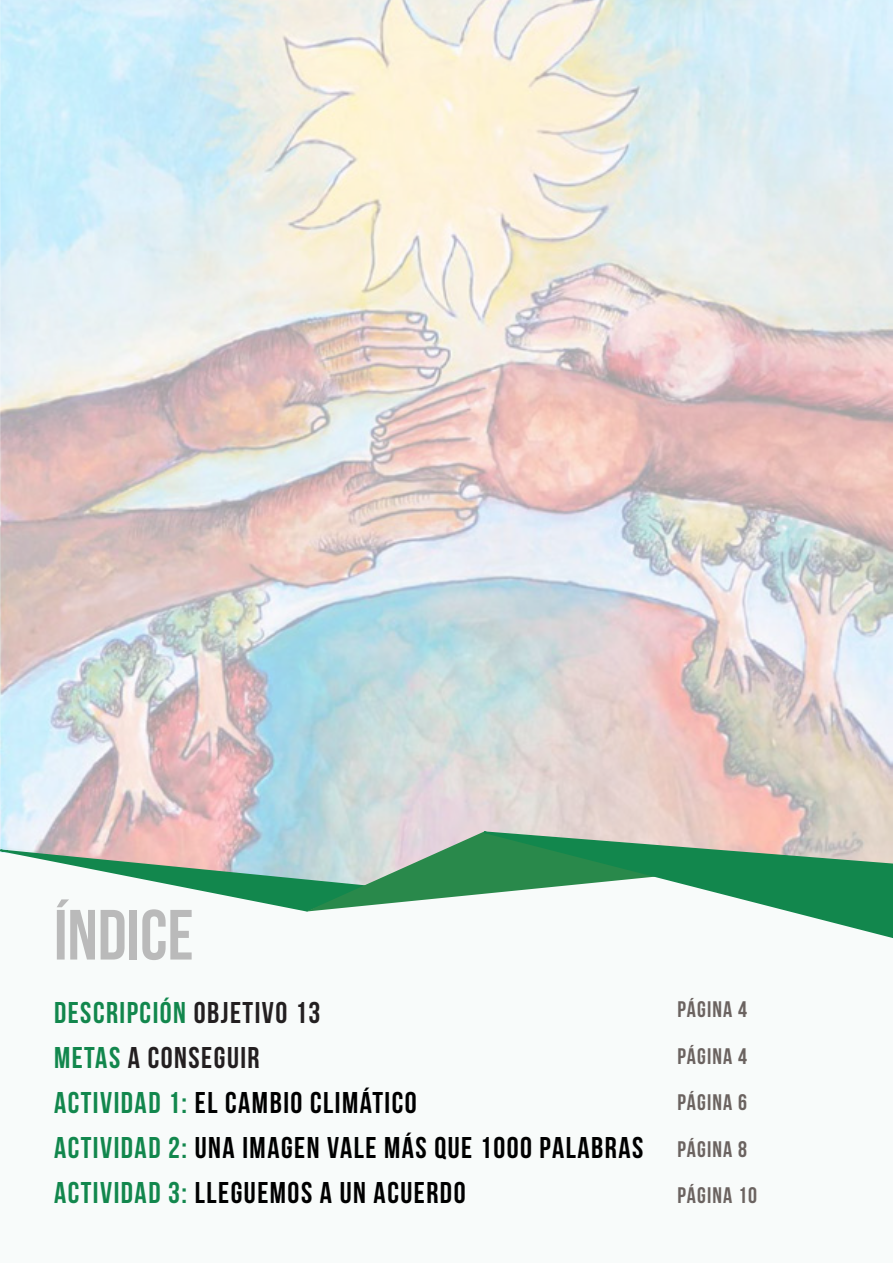
<style>
.page{position:relative;width:893px;height:1263px;background:#fff}
.page>*{position:absolute;margin:0;border:0;box-sizing:border-box;transform-origin:0 0}
.t1{font:70.95px "Bebas Neue";color:#bababa}
.t2{font:30px "Bebas Neue";letter-spacing:.05em;color:#000}
.t3{font:30px "Bebas Neue";letter-spacing:.05em;color:#12874d}
.t4{font:30px "Bebas Neue";letter-spacing:.05em;color:#231f20}
.t5{font:22.5px "Bebas Neue";letter-spacing:.05em;color:#6b6360}
.s1{color:#231f20}
.s2{color:#12874d}
</style>
<div class="page">
<img style="left:0;top:0;width:893px;height:831px">
<svg style="left:0;top:831px;width:465px;height:81px"></svg>
<svg style="left:465px;top:829px;width:428px;height:109px"></svg>
<p class="t1" style="left:54px;top:896px;width:141px">ÍNDICE</p>
<p class="t3" style="left:54px;top:996px;width:268px">DESCRIPCIÓN <span class="s1">OBJETIVO 13</span></p>
<p class="t4" style="left:54px;top:1041px;width:207px"><span class="s2">METAS</span> A CONSEGUIR</p>
<p class="t2" style="left:54px;top:1086px;width:364px"><span class="s2">ACTIVIDAD 1:</span> EL CAMBIO CLIMÁTICO</p>
<p class="t2" style="left:54px;top:1131px;width:591px"><span class="s2">ACTIVIDAD 2:</span> UNA IMAGEN VALE MÁS QUE 1000 PALABRAS</p>
<p class="t2" style="left:54px;top:1176px;width:413px"><span class="s2">ACTIVIDAD 3:</span> LLEGUEMOS A UN ACUERDO</p>
<p class="t5" style="left:677px;top:997px;width:71px">PÁGINA 4</p>
<p class="t5" style="left:677px;top:1044px;width:71px">PÁGINA 4</p>
<p class="t5" style="left:677px;top:1090px;width:71px">PÁGINA 6</p>
<p class="t5" style="left:677px;top:1137px;width:71px">PÁGINA 8</p>
<p class="t5" style="left:677px;top:1183px;width:81px">PÁGINA 10</p>
</div>
